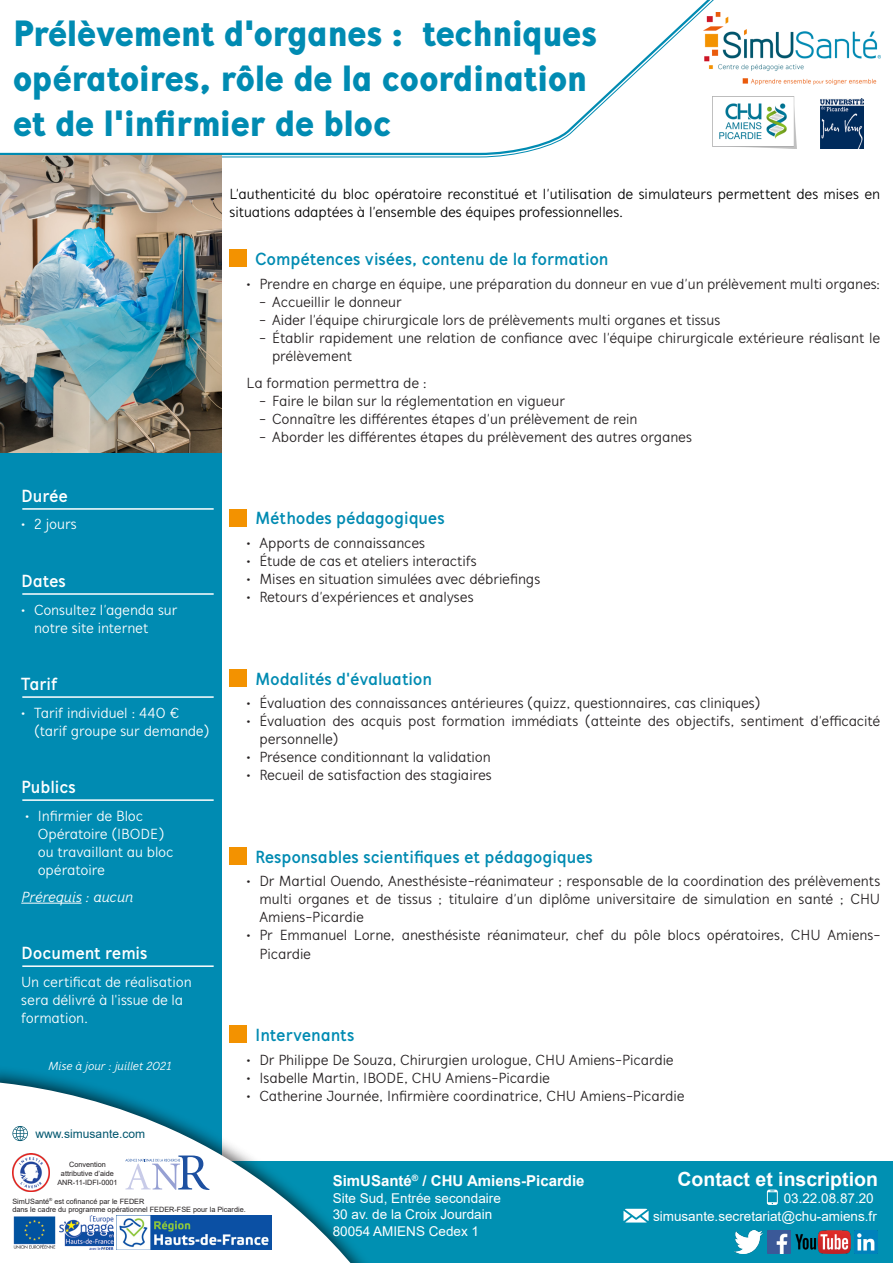
<style>
.page{position:relative;width:893px;height:1263px;background:#fff}
.page>*{position:absolute;margin:0;border:0;box-sizing:border-box;transform-origin:0 0}
.t1{font:900 37.5px/45px "Mucho Sans";letter-spacing:-.01em;color:#008bb2}
.t2{font:700 19.5px "Arial";color:#fff}
.t3{font:700 18px "Mucho Sans";letter-spacing:-.005em;color:#008bb2}
.t4{font:700 18px "Mucho Sans";color:#fff}
.t5{font:15px/18px "Mucho Sans";letter-spacing:-.005em;color:#231f20}
.t6{font:15px/18px "Mucho Sans";letter-spacing:-.005em;color:#fff}
.t7{font:15px/18px "Mucho Sans";color:#000}
.t8{font:700 15px "Arial";color:#fff}
.t9{font:italic 15px "Mucho Sans";letter-spacing:-.005em;color:#fff}
.t10{font:13.5px/16.5px "Arial";color:#fff;text-align:right}
.t11{font:italic 12px "Mucho Sans";color:#fff}
.t12{font:12px "Arial";color:#00566e}
.t13{font:7.35px/8.7px "Arial";color:#231f20;text-align:center}
</style>
<div class="page">
<div style="left:0;top:14px;width:221px;height:1162px;background:#008bb2"></div>
<div style="left:0;top:1161px;width:893px;height:102px;background:#0090b2"></div>
<div style="left:0;top:1064px;width:382px;height:199px;background:#231f20;opacity:.75"></div>
<svg style="left:0;top:1082px;width:370px;height:181px;fill:#fff"></svg>
<img style="left:12px;top:1154px;width:38px;height:37px">
<svg style="left:125px;top:1155px;width:84px;height:35px;background:#d5dded"></svg>
<img style="left:12px;top:1215px;width:45px;height:35px">
<img style="left:59px;top:1215px;width:55px;height:35px">
<img style="left:117px;top:1215px;width:155px;height:35px">
<svg style="left:767px;top:1189px;width:11px;height:16px"></svg>
<svg style="left:623px;top:1209px;width:26px;height:13px"></svg>
<img style="left:12px;top:1126px;width:16px;height:15px">
<img style="left:795px;top:1230px;width:55px;height:23px">
<img style="left:855px;top:1230px;width:23px;height:23px">
<img style="left:734px;top:1230px;width:29px;height:23px">
<img style="left:767px;top:1230px;width:23px;height:23px">
<svg style="left:0;top:0;width:729px;height:156px"></svg>
<img style="left:703px;top:13px;width:178px;height:72px">
<img style="left:712px;top:97px;width:84px;height:51px">
<img style="left:820px;top:99px;width:43px;height:49px">
<img style="left:0;top:155px;width:221px;height:298px">
<div style="left:230px;top:250px;width:17px;height:17px;background:#f39200"></div>
<div style="left:230px;top:509px;width:17px;height:17px;background:#f39200"></div>
<div style="left:230px;top:669px;width:17px;height:17px;background:#f39200"></div>
<div style="left:230px;top:847px;width:17px;height:17px;background:#f39200"></div>
<div style="left:230px;top:1026px;width:17px;height:17px;background:#f39200"></div>
<hr style="left:22px;top:508px;width:192px;height:2px;background:#fff">
<hr style="left:22px;top:593px;width:192px;height:2px;background:#fff">
<hr style="left:22px;top:696px;width:192px;height:2px;background:#fff">
<hr style="left:21px;top:903px;width:61px;height:1px;background:#fff">
<hr style="left:22px;top:799px;width:192px;height:2px;background:#fff">
<hr style="left:22px;top:965px;width:192px;height:2px;background:#fff">
<p class="t1" style="left:13px;top:10px;width:585px">Prélèvement d'organes : techniques opératoires, rôle de la coordination</p>
<p class="t1" style="left:13px;top:100px;width:380px">et de l'infirmier de bloc</p>
<p class="t7" style="left:230px;top:185px;width:652px">L’authenticité du bloc opératoire reconstitué et l’utilisation de simulateurs permettent des mises en situations adaptées à l’ensemble des équipes professionnelles.</p>
<p class="t3" style="left:255px;top:248px;width:355px">Compétences visées, contenu de la formation</p>
<p class="t4" style="left:21px;top:485px;width:48px">Durée</p>
<p class="t6" style="left:21px;top:515px;width:57px">• 2 jours</p>
<p class="t4" style="left:21px;top:570px;width:46px">Dates</p>
<p class="t6" style="left:34px;top:600px;width:145px;text-indent:-13px">• Consultez l’agenda sur notre site internet</p>
<p class="t4" style="left:21px;top:673px;width:38px">Tarif</p>
<p class="t6" style="left:34px;top:703px;width:177px;text-indent:-13px">• Tarif individuel : 440 € (tarif groupe sur demande)</p>
<p class="t4" style="left:21px;top:776px;width:56px">Publics</p>
<p class="t6" style="left:38px;top:806px;width:137px;text-indent:-13px">• Infirmier de Bloc<br>Opératoire (IBODE) ou travaillant au bloc opératoire</p>
<p class="t9" style="left:21px;top:888px;width:113px">Prérequis : aucun</p>
<p class="t4" style="left:21px;top:942px;width:128px">Document remis</p>
<p class="t6" style="left:21px;top:973px;width:172px">Un certificat de réalisation sera délivré à l'issue de la formation.</p>
<p class="t11" style="left:48px;top:1059px;width:125px">Mise à jour : juillet 2021</p>
<p class="t12" style="left:35px;top:1125px;width:111px">www.simusante.com</p>
<p class="t5" style="left:247px;top:275px;width:635px">• Prendre en charge en équipe, une préparation du donneur en vue d’un prélèvement multi organes :</p>
<p class="t5" style="left:259px;top:293px;width:144px">- Accueillir le donneur</p>
<p class="t5" style="left:259px;top:311px;width:462px">- Aider l’équipe chirurgicale lors de prélèvements multi organes et tissus</p>
<p class="t5" style="left:272px;top:329px;width:609px;text-indent:-13px">- Établir rapidement une relation de confiance avec l’équipe chirurgicale extérieure réalisant le prélèvement</p>
<p class="t5" style="left:247px;top:374px;width:182px">La formation permettra de :</p>
<p class="t5" style="left:259px;top:392px;width:307px">- Faire le bilan sur la réglementation en vigueur</p>
<p class="t5" style="left:259px;top:410px;width:380px">- Connaître les différentes étapes d’un prélèvement de rein</p>
<p class="t5" style="left:259px;top:428px;width:434px">- Aborder les différentes étapes du prélèvement des autres organes</p>
<p class="t3" style="left:255px;top:507px;width:191px">Méthodes pédagogiques</p>
<p class="t5" style="left:247px;top:534px;width:180px">• Apports de connaissances</p>
<p class="t5" style="left:247px;top:552px;width:231px">• Étude de cas et ateliers interactifs</p>
<p class="t5" style="left:247px;top:570px;width:295px">• Mises en situation simulées avec débriefings</p>
<p class="t5" style="left:247px;top:588px;width:229px">• Retours d’expériences et analyses</p>
<p class="t3" style="left:255px;top:668px;width:178px">Modalités d'évaluation</p>
<p class="t5" style="left:247px;top:694px;width:515px">• Évaluation des connaissances antérieures (quizz, questionnaires, cas cliniques)</p>
<p class="t5" style="left:259px;top:712px;width:622px;text-indent:-13px">• Évaluation des acquis post formation immédiats (atteinte des objectifs, sentiment d’efficacité personnelle)</p>
<p class="t5" style="left:247px;top:748px;width:246px">• Présence conditionnant la validation</p>
<p class="t5" style="left:247px;top:766px;width:247px">• Recueil de satisfaction des stagiaires</p>
<p class="t3" style="left:255px;top:846px;width:339px">Responsables scientifiques et pédagogiques</p>
<p class="t5" style="left:259px;top:872px;width:622px;text-align:justify;text-indent:-13px">• Dr Martial Ouendo, Anesthésiste-réanimateur ; responsable de la coordination des prélèvements multi organes et de tissus ; titulaire d’un diplôme universitaire de simulation en santé ; CHU Amiens-Picardie</p>
<p class="t5" style="left:259px;top:926px;width:622px;text-indent:-13px">• Pr Emmanuel Lorne, anesthésiste réanimateur, chef du pôle blocs opératoires, CHU Amiens-<br>Picardie</p>
<p class="t3" style="left:255px;top:1024px;width:101px">Intervenants</p>
<p class="t5" style="left:247px;top:1051px;width:429px">• Dr Philippe De Souza, Chirurgien urologue, CHU Amiens-Picardie</p>
<p class="t5" style="left:247px;top:1069px;width:305px">• Isabelle Martin, IBODE, CHU Amiens-Picardie</p>
<p class="t5" style="left:247px;top:1087px;width:439px">• Catherine Journée, Infirmière coordinatrice, CHU Amiens-Picardie</p>
<p class="t13" style="left:57px;top:1160px;width:62px">Convention attributive d’aide<br>ANR-11-IDFI-0001</p>
<p class="t13" style="left:12px;top:1197px;width:235px;text-align:left">SimUSanté<sup>®</sup> est cofinancé par le FEDER<br>dans le cadre du programme opérationnel FEDER-FSE pour la Picardie.</p>
<p class="t10" style="left:653px;top:1188px;width:225px;line-height:18.5px">03.22.08.87.20 simusante.secretariat@chu-amiens.fr</p>
<p class="t2" style="left:677px;top:1165px;width:202px">Contact et inscription</p>
<p class="t8" style="left:333px;top:1170px;width:253px">SimUSanté<sup>®</sup> / CHU Amiens-Picardie</p>
<p class="t10" style="left:333px;top:1190px;width:170px;text-align:left">Site Sud, Entrée secondaire<br>30 av. de la Croix Jourdain<br>80054 AMIENS Cedex 1</p>
</div>
